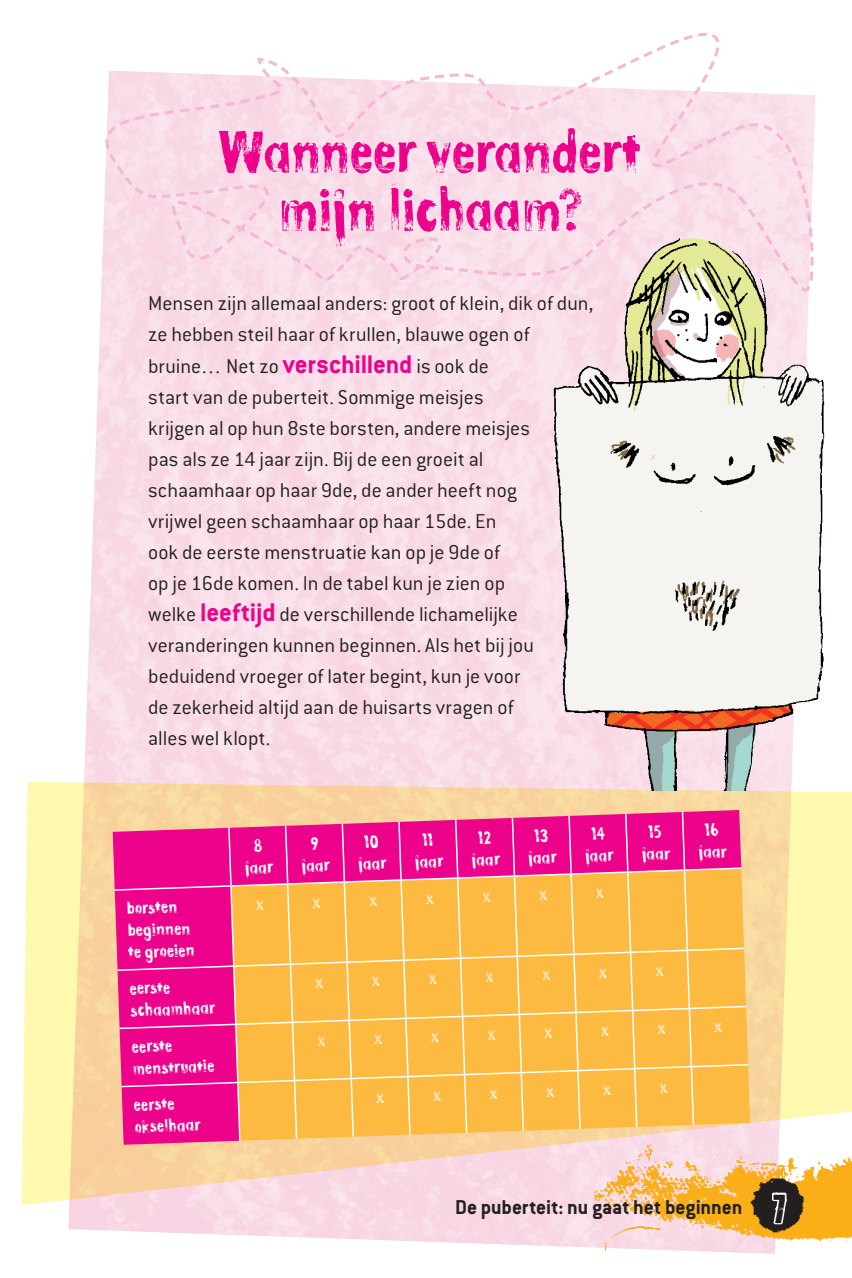
<style>
.page{position:relative;width:852px;height:1278px;background:#fff}
.page>*{position:absolute;margin:0;border:0;box-sizing:border-box;transform-origin:0 0}
.t1{font:700 60px/58px "Lino Stamp";letter-spacing:-.015em;color:#ed028c;text-align:center}
.t2{font:300 22px/31px "Conduit ITC Std";color:#231f20}
.t3{font:700 22px "Conduit ITC Std";letter-spacing:-.005em;color:#231f20}
.t4{font:700 18px/22px "Lino Stamp";color:#fff;text-align:center}
.s1{font-weight:700;font-size:28px;color:#ed028c}
.s2{font-family:"You Are Loved";font-weight:400;font-size:33px}
</style>
<div class="page">
<div style="left:22px;top:782px;width:829px;height:422px;background:#fff9af"></div>
<img style="left:69px;top:95px;width:746px;height:1152px">
<img style="left:538px;top:221px;width:313px;height:569px">
<svg style="left:93px;top:32px;width:721px;height:277px"></svg>
<svg style="left:106px;top:42px;width:708px;height:242px"></svg>
<img style="left:569px;top:1123px;width:282px;height:131px">
<img style="left:744px;top:1166px;width:74px;height:73px">
<svg style="left:770px;top:1190px;width:18px;height:35px"></svg>
<svg style="left:113px;top:810px;width:636px;height:332px;background:#f78665"></svg>
<h1 class="t1" style="left:219px;top:129px;width:422px">Wanneer verandert mijn lichaam?</h1>
<p class="t2" style="left:148px;top:287px;width:446px">Mensen zijn allemaal anders: groot of klein, dik of dun, ze hebben steil haar of krullen, blauwe ogen of bruine… Net zo <span class="s1">verschillend</span> is ook de<br>start van de puberteit. Sommige meisjes<br>krijgen al op hun 8ste borsten, andere meisjes<br>pas als ze 14 jaar zijn. Bij de een groeit al<br>schaamhaar op haar 9de, de ander heeft nog<br>vrijwel geen schaamhaar op haar 15de. En<br>ook de eerste menstruatie kan op je 9de of<br>op je 16de komen. In de tabel kun je zien op<br>welke <span class="s1">leeftijd</span> de verschillende lichamelijke veranderingen kunnen beginnen. Als het bij jou beduidend vroeger of later begint, kun je voor<br>de zekerheid altijd aan de huisarts vragen of<br>alles wel klopt.</p>
<p class="t4" style="left:126px;top:899px;width:69px;text-align:left;rotate:-2deg">borsten beginnen te groeien</p>
<p class="t4" style="left:129px;top:979px;width:89px;text-align:left;rotate:-2deg">eerste schaamhaar</p>
<p class="t4" style="left:131px;top:1037px;width:84px;text-align:left;rotate:-2deg">eerste menstruatie</p>
<p class="t4" style="left:133px;top:1095px;width:70px;text-align:left;rotate:-2deg">eerste okselhaar</p>
<p class="t4" style="left:243px;top:836px;width:33px;rotate:-2deg">8 jaar</p>
<p class="t4" style="left:300px;top:834px;width:33px;rotate:-2deg">9 jaar</p>
<p class="t4" style="left:357px;top:832px;width:33px;rotate:-2deg">10 jaar</p>
<p class="t4" style="left:413px;top:830px;width:33px;rotate:-2deg">11 jaar</p>
<p class="t4" style="left:470px;top:828px;width:33px;rotate:-2deg">12 jaar</p>
<p class="t4" style="left:527px;top:826px;width:33px;rotate:-2deg">13 jaar</p>
<p class="t4" style="left:583px;top:824px;width:33px;rotate:-2deg">14 jaar</p>
<p class="t4" style="left:640px;top:822px;width:33px;rotate:-2deg">15 jaar</p>
<p class="t4" style="left:697px;top:820px;width:33px;rotate:-2deg">16 jaar</p>
<p class="t3" style="left:455px;top:1194px;width:332px">De puberteit: nu gaat het beginnen <span class="s2">7</span></p>
</div>
